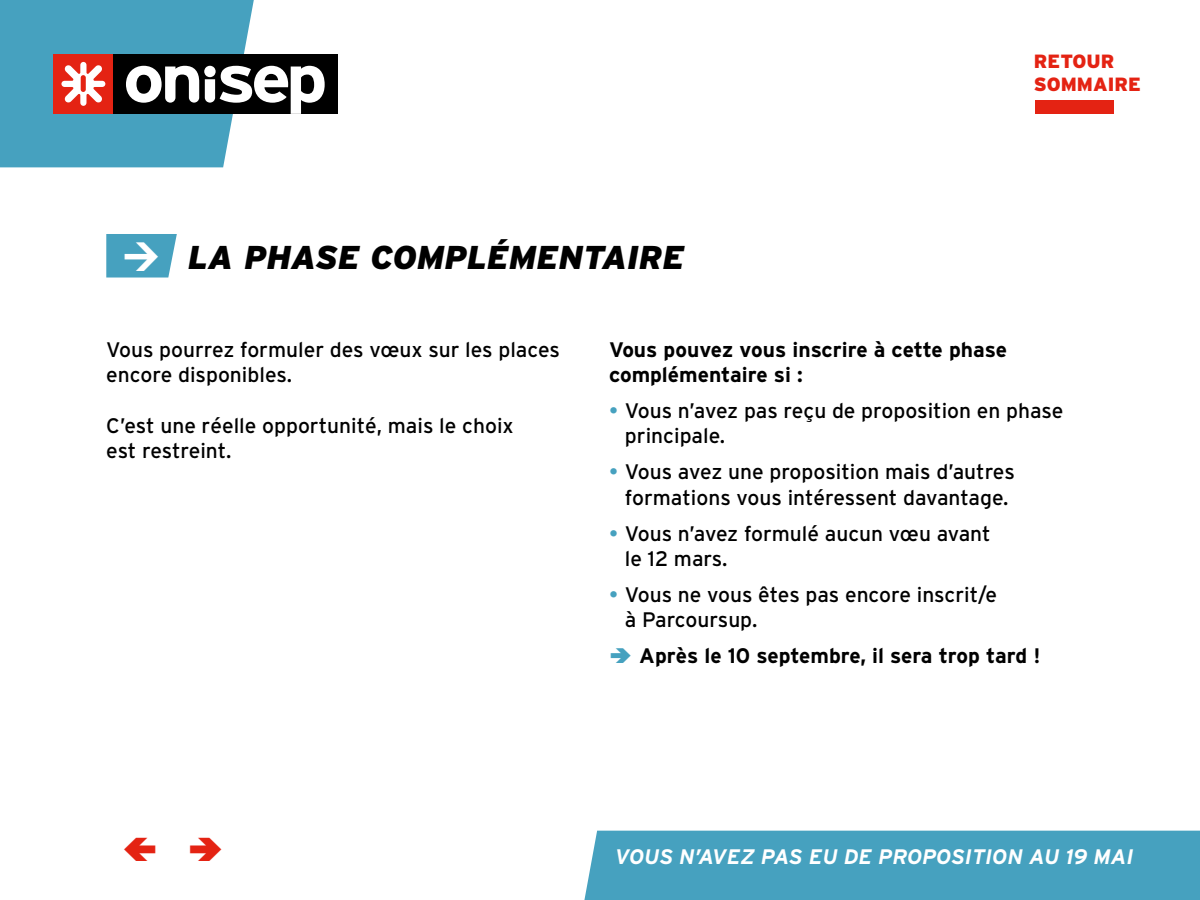
<style>
.page{position:relative;width:1200px;height:900px;background:#fff}
.page>*{position:absolute;margin:0;border:0;box-sizing:border-box;transform-origin:0 0}
.t1{font:italic 900 33px "Interstate";color:#000}
.t2{font:21px/25.2px "Interstate";color:#000}
.t3{font:700 21px/25.2px "Interstate";color:#000}
.t4{font:italic 700 21px "Interstate";color:#fff}
.t5{font:900 19.2px/23px "Interstate";color:#e42313}
.s1{color:#46a1bf}
</style>
<div class="page">
<div style="left:113px;top:54px;width:224px;height:60px;background:#000"></div>
<svg style="left:0;top:0;width:325px;height:167px"></svg>
<div style="left:1035px;top:100px;width:78px;height:14px;background:#e42313"></div>
<div style="left:584px;top:831px;width:616px;height:69px;background:#46a1bf"></div>
<svg style="left:106px;top:234px;width:71px;height:44px;background:#54a8c3"></svg>
<p class="t1" style="left:188px;top:237px;width:498px">LA PHASE COMPLÉMENTAIRE</p>
<p class="t5" style="left:1034px;top:49px;width:108px">RETOUR<br>SOMMAIRE</p>
<p class="t2" style="left:106px;top:337px;width:455px">Vous pourrez formuler des vœux sur les places encore disponibles.</p>
<p class="t2" style="left:106px;top:412px;width:409px">C’est une réelle opportunité, mais le choix est restreint.</p>
<p class="t3" style="left:609px;top:337px;width:400px">Vous pouvez vous inscrire à cette phase complémentaire si :</p>
<p class="t2" style="left:625px;top:398px;width:440px;text-indent:-16px"><span class="s1">•</span> Vous n’avez pas reçu de proposition en phase principale.</p>
<p class="t2" style="left:609px;top:459px;width:407px;text-align:center"><span class="s1">•</span> Vous avez une proposition mais d’autres formations vous intéressent davantage.</p>
<p class="t2" style="left:625px;top:520px;width:367px;text-indent:-16px"><span class="s1">•</span> Vous n’avez formulé aucun vœu avant le 12 mars.</p>
<p class="t2" style="left:625px;top:582px;width:374px;text-indent:-16px"><span class="s1">•</span> Vous ne vous êtes pas encore inscrit/e à Parcoursup.</p>
<p class="t3" style="left:639px;top:643px;width:403px">Après le 10 septembre, il sera trop tard !</p>
<p class="t4" style="left:615px;top:844px;width:520px">VOUS N’AVEZ PAS EU DE PROPOSITION AU 19 MAI</p>
</div>
